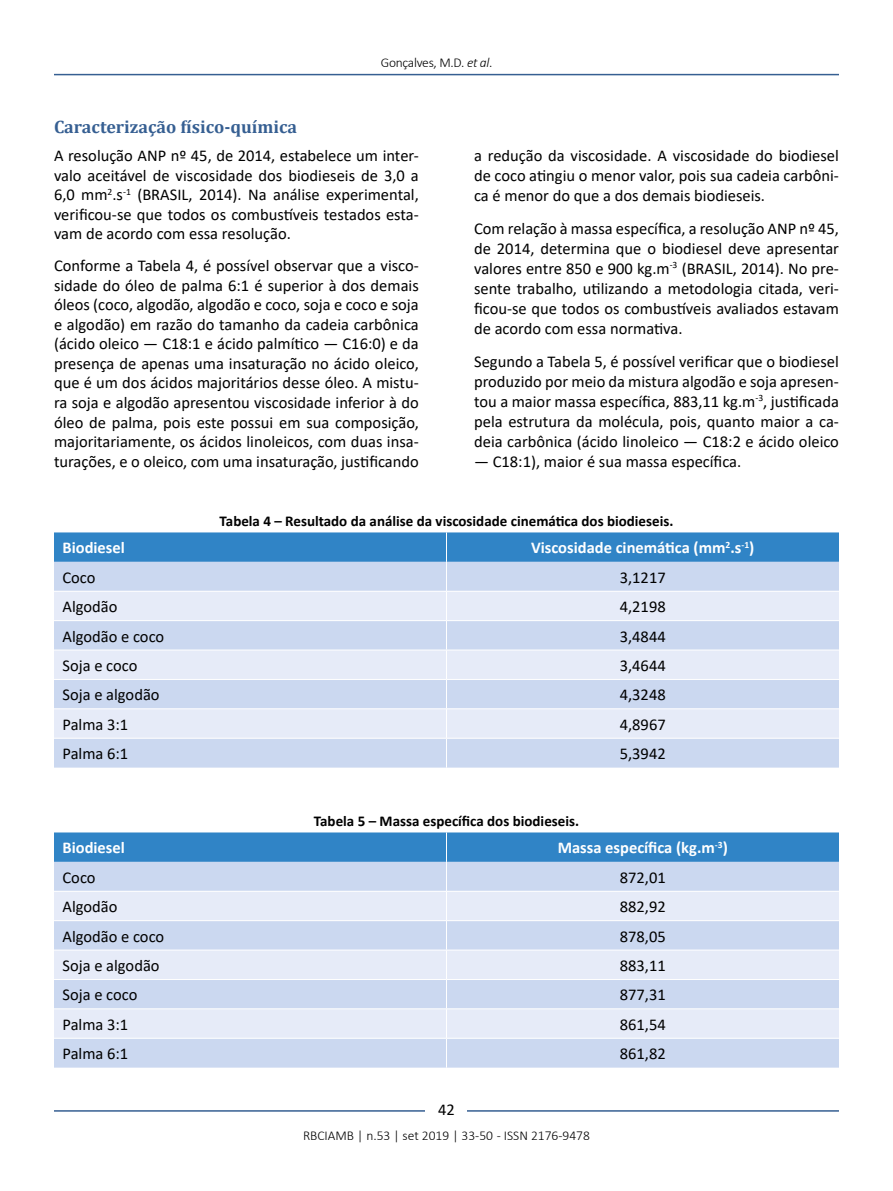
<style>
.page{position:relative;width:893px;height:1191px;background:#fff}
.page>*{position:absolute;margin:0;border:0;box-sizing:border-box;transform-origin:0 0}
.t1{font:700 18px "Cambria";color:#365f92}
.t2{font:16.5px/19.5px "Calibri";color:#000;text-align:justify}
.t3{font:700 16.5px "Calibri";color:#fff}
.t4{font:700 15px "Calibri";color:#000}
.t5{font:300 13.5px "Calibri";color:#000}
.t6{font:300 13.5px "Calibri";letter-spacing:-.02em;color:#000}
.s1{font-style:italic}
</style>
<div class="page">
<hr style="left:54px;top:74px;width:785px;height:1px;background:#365f92">
<hr style="left:54px;top:1110px;width:785px;height:1px;background:#365f92">
<div style="left:426px;top:1096px;width:41px;height:26px;background:#fff"></div>
<svg style="left:54px;top:532px;width:785px;height:235px;background:#c3d5ee"></svg>
<svg style="left:54px;top:832px;width:785px;height:235px;background:#c2d5ee"></svg>
<p class="t6" style="left:381px;top:54px;width:113px">Gonçalves, M.D. <span class="s1">et al</span>.</p>
<p class="t1" style="left:54px;top:114px;width:245px">Caracterização físico-química</p>
<p class="t2" style="left:54px;top:145px;width:366px">A resolução ANP nº 45, de 2014, estabelece um inter‑ valo aceitável de viscosidade dos biodieseis de 3,0 a 6,0 mm<sup>2</sup>.s<sup>-1</sup> (BRASIL, 2014). Na análise experimental, verificou-se que todos os combustíveis testados esta‑ vam de acordo com essa resolução.</p>
<p class="t2" style="left:54px;top:256px;width:366px">Conforme a Tabela 4, é possível observar que a visco‑ sidade do óleo de palma 6:1 é superior à dos demais óleos (coco, algodão, algodão e coco, soja e coco e soja e algodão) em razão do tamanho da cadeia carbônica (ácido oleico — C18:1 e ácido palmítico — C16:0) e da presença de apenas uma insaturação no ácido oleico, que é um dos ácidos majoritários desse óleo. A mistu‑ ra soja e algodão apresentou viscosidade inferior à do óleo de palma, pois este possui em sua composição, majoritariamente, os ácidos linoleicos, com duas insa‑ turações, e o oleico, com uma insaturação, justificando</p>
<p class="t2" style="left:474px;top:145px;width:366px;line-height:20px">a redução da viscosidade. A viscosidade do biodiesel de coco atingiu o menor valor, pois sua cadeia carbôni‑ ca é menor do que a dos demais biodieseis.</p>
<p class="t2" style="left:474px;top:218px;width:366px;line-height:20px">Com relação à massa específica, a resolução ANP nº 45, de 2014, determina que o biodiesel deve apresentar valores entre 850 e 900 kg.m<sup>-3</sup> (BRASIL, 2014). No pre‑ sente trabalho, utilizando a metodologia citada, veri‑ ficou-se que todos os combustíveis avaliados estavam de acordo com essa normativa.</p>
<p class="t2" style="left:474px;top:351px;width:366px;line-height:20px">Segundo a Tabela 5, é possível verificar que o biodiesel produzido por meio da mistura algodão e soja apresen‑ tou a maior massa específica, 883,11 kg.m<sup>-3</sup>, justificada pela estrutura da molécula, pois, quanto maior a ca‑ deia carbônica (ácido linoleico — C18:2 e ácido oleico</p>
<p class="t2" style="left:474px;top:451px;width:269px">— C18:1), maior é sua massa específica.</p>
<p class="t4" style="left:220px;top:510px;width:455px">Tabela 4 – Resultado da análise da viscosidade cinemática dos biodieseis.</p>
<p class="t3" style="left:63px;top:536px;width:64px">Biodiesel</p>
<p class="t3" style="left:531px;top:536px;width:225px">Viscosidade cinemática (mm<sup>2</sup>.s<sup>-1</sup>)</p>
<p class="t2" style="left:62px;top:567px;width:35px">Coco</p>
<p class="t2" style="left:620px;top:567px;width:47px">3,1217</p>
<p class="t2" style="left:62px;top:596px;width:56px">Algodão</p>
<p class="t2" style="left:620px;top:596px;width:47px">4,2198</p>
<p class="t2" style="left:62px;top:626px;width:103px">Algodão e coco</p>
<p class="t2" style="left:620px;top:626px;width:47px">3,4844</p>
<p class="t2" style="left:62px;top:655px;width:76px">Soja e coco</p>
<p class="t2" style="left:620px;top:655px;width:47px">3,4644</p>
<p class="t2" style="left:62px;top:684px;width:99px">Soja e algodão</p>
<p class="t2" style="left:620px;top:684px;width:47px">4,3248</p>
<p class="t2" style="left:62px;top:714px;width:67px">Palma 3:1</p>
<p class="t2" style="left:620px;top:714px;width:47px">4,8967</p>
<p class="t2" style="left:62px;top:743px;width:67px">Palma 6:1</p>
<p class="t2" style="left:620px;top:743px;width:47px">5,3942</p>
<p class="t4" style="left:314px;top:810px;width:267px">Tabela 5 – Massa específica dos biodieseis.</p>
<p class="t3" style="left:63px;top:836px;width:64px">Biodiesel</p>
<p class="t3" style="left:558px;top:836px;width:172px">Massa específica (kg.m<sup>-3</sup>)</p>
<p class="t2" style="left:63px;top:867px;width:35px">Coco</p>
<p class="t2" style="left:620px;top:867px;width:47px">872,01</p>
<p class="t2" style="left:63px;top:896px;width:56px">Algodão</p>
<p class="t2" style="left:620px;top:896px;width:47px">882,92</p>
<p class="t2" style="left:63px;top:926px;width:103px">Algodão e coco</p>
<p class="t2" style="left:620px;top:926px;width:47px">878,05</p>
<p class="t2" style="left:63px;top:955px;width:99px">Soja e algodão</p>
<p class="t2" style="left:620px;top:955px;width:47px">883,11</p>
<p class="t2" style="left:63px;top:984px;width:76px">Soja e coco</p>
<p class="t2" style="left:620px;top:984px;width:47px">877,31</p>
<p class="t2" style="left:63px;top:1014px;width:67px">Palma 3:1</p>
<p class="t2" style="left:620px;top:1014px;width:47px">861,54</p>
<p class="t2" style="left:63px;top:1043px;width:67px">Palma 6:1</p>
<p class="t2" style="left:620px;top:1043px;width:47px">861,82</p>
<p class="t2" style="left:438px;top:1099px;width:18px">42</p>
<p class="t5" style="left:303px;top:1126px;width:288px">RBCIAMB | n.53 | set 2019 | 33-50 - ISSN 2176-9478</p>
</div>
